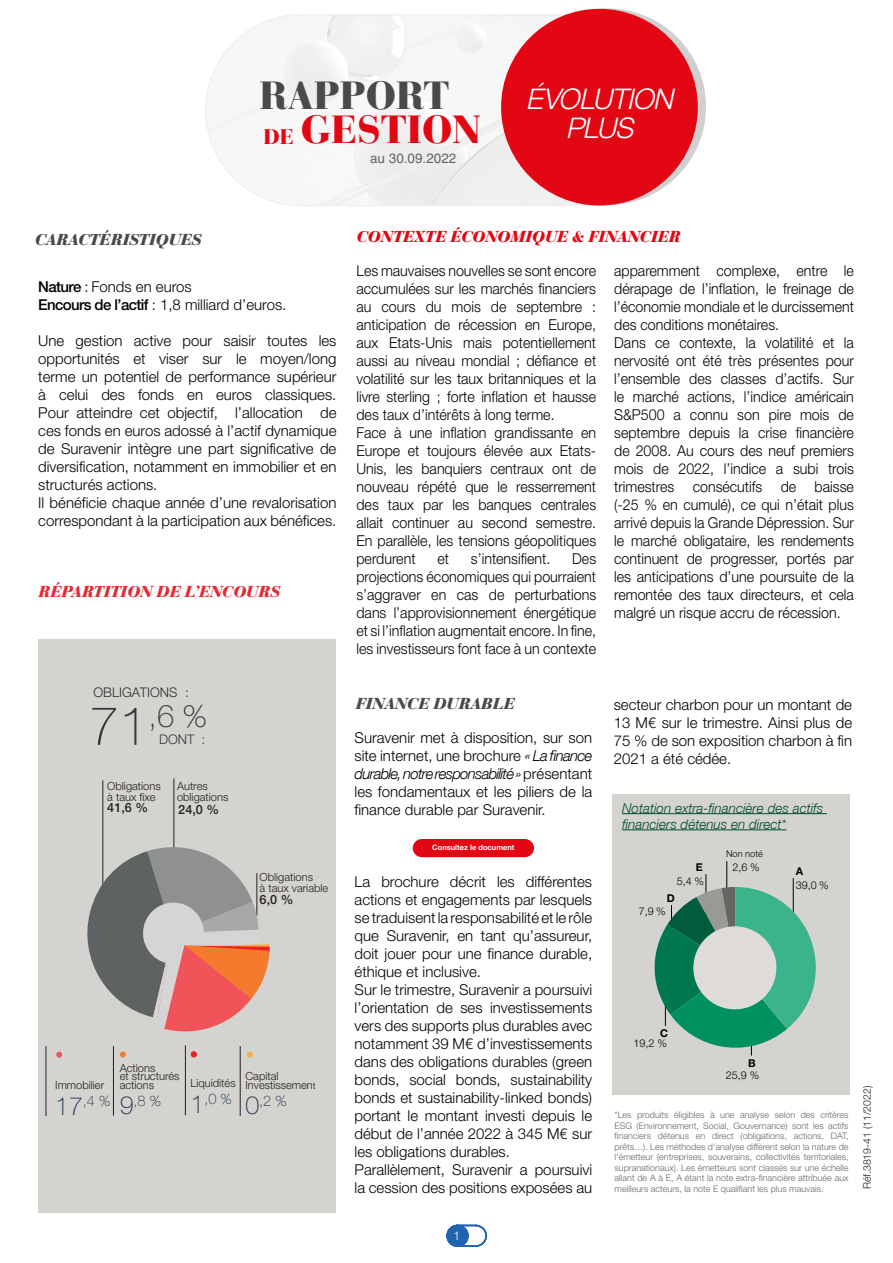
<style>
.page{position:relative;width:893px;height:1263px;background:#fff}
.page>*{position:absolute;margin:0;border:0;box-sizing:border-box;transform-origin:0 0}
.t1{font:900 39px "Bauer Bodoni Std";color:#494a4b}
.t2{font:900 39px "Bauer Bodoni Std";color:#e30613}
.t3{font:100 31.2px "Helvetica Neue";color:#343639}
.titre_light{font:italic 300 28.5px "Helvetica Neue LT Pro";color:#fff}
.t4{font:900 21px "Bauer Bodoni Std";color:#e30613}
.t5{font:italic 700 16.5px "Bauer Bod T";color:#494a4b}
.t6{font:italic 700 16.5px "Bauer Bod T";color:#e30613}
.t7{font:italic 700 16.5px "Bauer Bod T";color:#e72934}
.t8{font:300 15px/18px "Helvetica Neue";color:#000;text-align:justify;scale:.95 1}
.t9{font:300 15px/18px "Helvetica Neue";color:#000;text-align:justify}
.t10{font:100 14.55px "Helvetica Neue";color:#1d2f4a}
.t11{font:italic 300 13.5px/16.2px "Helvetica Neue";color:#004c27}
.t12{font:13.5px "Helvetica LT Std";color:#646363}
.t13{font:300 13.35px "Helvetica Neue";color:#2b2d2f}
.t14{font:300 13.35px "Helvetica Neue";color:#343639}
.t15{font:500 12.75px "Helvetica Neue";color:#231f20}
.t16{font:300 12px "Helvetica Neue";color:#fff}
.t17{font:300 11.25px/11.2px "Helvetica Neue";color:#231f20}
.t18{font:300 10.8px "Helvetica Neue LT Pro";color:#000}
.t19{font:700 10.8px "Helvetica Neue LT Pro";color:#000}
.t20{font:300 10.5px "Helvetica Neue LT Pro";color:#231f20}
.t21{font:300 9.3px "Helvetica Neue LT Pro";color:#000}
.t22{font:300 9px/10.5px "Helvetica Neue";color:#666;text-align:justify}
.t23{font:700 7.5px "Helvetica Neue";color:#fff}
.s1{font-weight:500}
.s2{font-size:53.55px}
.s3{font-size:25.05px}
.s4{font-size:9.6px}
.s5{font-style:italic}
</style>
<div class="page">
<svg style="left:446px;top:1224px;width:41px;height:23px"></svg>
<div style="left:447px;top:1225px;width:21px;height:21px;background:#2064ae;border-radius:50%"></div>
<div style="left:446px;top:1225px;width:23px;height:22px;border:2px solid #2064ae;border-radius:50%"></div>
<img style="left:208px;top:17px;width:464px;height:189px">
<svg style="left:509px;top:8px;width:197px;height:197px;background:#d2cfcf"></svg>
<div style="left:501px;top:9px;width:197px;height:197px;background:#e30613;border-radius:50%"></div>
<div style="left:38px;top:639px;width:297px;height:573px;background:#d4d3cf"></div>
<hr style="left:102px;top:780px;width:1px;height:110px;background:#231f20">
<hr style="left:173px;top:778px;width:1px;height:73px;background:#231f20">
<hr style="left:185px;top:1045px;width:1px;height:70px;background:#231f20">
<hr style="left:240px;top:1046px;width:1px;height:70px;background:#231f20">
<hr style="left:113px;top:1046px;width:1px;height:70px;background:#231f20">
<hr style="left:46px;top:1046px;width:1px;height:70px;background:#231f20">
<svg style="left:120px;top:1051px;width:6px;height:6px"></svg>
<svg style="left:56px;top:1052px;width:6px;height:6px"></svg>
<svg style="left:247px;top:1052px;width:6px;height:6px"></svg>
<svg style="left:191px;top:1051px;width:6px;height:6px"></svg>
<svg style="left:87px;top:837px;width:183px;height:195px"></svg>
<div style="left:413px;top:839px;width:121px;height:18px;background:#e30613;border-radius:9px"></div>
<div style="left:612px;top:794px;width:238px;height:301px;background:#d4d3cf"></div>
<hr style="left:622px;top:813px;width:205px;height:1px;background:#004c27">
<hr style="left:622px;top:829px;width:164px;height:1px;background:#004c27">
<hr style="left:726px;top:861px;width:1px;height:38px;background:#000">
<hr style="left:793px;top:878px;width:1px;height:57px;background:#000">
<hr style="left:706px;top:874px;width:1px;height:69px;background:#000">
<svg style="left:654px;top:887px;width:162px;height:169px"></svg>
<div style="left:693px;top:926px;width:83px;height:83px;background:#dedbd9;border-radius:50%"></div>
<p class="t1" style="left:260px;top:72px;width:191px">RAPPORT</p>
<p class="t4" style="left:263px;top:124px;width:32px">DE</p>
<p class="t2" style="left:301px;top:106px;width:181px">GESTION</p>
<p class="t12" style="left:370px;top:151px;width:88px">au 30.09.2022</p>
<p class="titre_light" style="left:526px;top:82px;width:156px">ÉVOLUTION</p>
<p class="titre_light" style="left:566px;top:110px;width:76px">PLUS</p>
<p class="t5" style="left:35px;top:230px;width:168px">CARACTÉRISTIQUES</p>
<p class="t9" style="left:38px;top:277px;width:155px"><span class="s1">Nature</span> : Fonds en euros</p>
<p class="t9" style="left:38px;top:295px;width:250px"><span class="s1">Encours de l’actif</span> : 1,8 milliard d’euros.</p>
<p class="t9" style="left:38px;top:331px;width:300px">Une gestion active pour saisir toutes les opportunités et viser sur le moyen/long terme un potentiel de performance supérieur à celui des fonds en euros classiques.<br>Pour atteindre cet objectif, l’allocation de ces fonds en euros adossé à l’actif dynamique de Suravenir intègre une part significative de diversification, notamment en immobilier et en structurés actions.</p>
<p class="t9" style="left:38px;top:493px;width:300px">Il bénéficie chaque année d’une revalorisation correspondant à la participation aux bénéfices.</p>
<p class="t7" style="left:38px;top:582px;width:243px">RÉPARTITION DE L’ENCOURS</p>
<p class="t13" style="left:94px;top:684px;width:97px">OBLIGATIONS :</p>
<p class="t14" style="left:159px;top:731px;width:47px">DONT :</p>
<p class="t17" style="left:107px;top:780px;width:55px">Obligations à taux fixe</p>
<p class="t15" style="left:107px;top:800px;width:42px">41,6 %</p>
<h2 class="t3" style="left:89px;top:698px;width:119px"><span class="s2">71</span>,6 %</h2>
<p class="t17" style="left:177px;top:780px;width:53px">Autres obligations</p>
<p class="t15" style="left:178px;top:802px;width:42px">24,0 %</p>
<p class="t17" style="left:260px;top:871px;width:70px">Obligations<br>à taux variable</p>
<p class="t15" style="left:260px;top:891px;width:35px">6,0 %</p>
<p class="t17" style="left:55px;top:1079px;width:50px">Immobilier</p>
<p class="t10" style="left:55px;top:1093px;width:57px"><span class="s3">17</span>,4 %</p>
<p class="t17" style="left:120px;top:1063px;width:61px;line-height:8.9px">Actions<br>et structurés actions</p>
<p class="t10" style="left:120px;top:1092px;width:43px"><span class="s3">9</span>,8 %</p>
<p class="t17" style="left:190px;top:1077px;width:47px">Liquidités</p>
<p class="t10" style="left:190px;top:1091px;width:43px"><span class="s3">1</span>,0 %</p>
<p class="t17" style="left:245px;top:1072px;width:72px;line-height:8.9px">Capital<br>Investissemen<span class="s4">t</span></p>
<p class="t10" style="left:245px;top:1092px;width:43px"><span class="s3">0</span>,2 %</p>
<p class="t6" style="left:356px;top:227px;width:326px">CONTEXTE ÉCONOMIQUE &amp; FINANCIER</p>
<p class="t8" style="left:356px;top:261px;width:254px">Les mauvaises nouvelles se sont encore accumulées sur les marchés financiers au cours du mois de septembre : anticipation de récession en Europe, aux Etats-Unis mais potentiellement aussi au niveau mondial ; défiance et volatilité sur les taux britanniques et la livre sterling ; forte inflation et hausse des taux d’intérêts à long terme.</p>
<p class="t8" style="left:356px;top:423px;width:254px">Face à une inflation grandissante en Europe et toujours élevée aux Etats-Unis, les banquiers centraux ont de nouveau répété que le resserrement des taux par les banques centrales allait continuer au second semestre.<br>En parallèle, les tensions géopolitiques perdurent</p>
<p class="t8" style="left:356px;top:549px;width:254px;text-indent:216px">Des projections économiques qui pourraient s’aggraver en cas de perturbations dans l’approvisionnement énergétique et si l’inflation augmentait encore. In fine, les investisseurs font face à un contexte</p>
<p class="t8" style="left:437px;top:549px;width:14px">et</p>
<p class="t8" style="left:471px;top:549px;width:85px">s’intensifient.</p>
<p class="t8" style="left:614px;top:261px;width:254px">apparemment complexe, entre le dérapage de l’inflation, le freinage de l’économie mondiale et le durcissement des conditions monétaires.</p>
<p class="t8" style="left:614px;top:333px;width:254px">Dans ce contexte, la volatilité et la nervosité ont été très présentes pour l’ensemble des classes d’actifs. Sur le marché actions, l’indice américain S&amp;P500 a connu son pire mois de septembre depuis la crise financière de 2008. Au cours des neuf premiers mois de 2022, l’indice a subi trois trimestres consécutifs de baisse (-25 % en cumulé), ce qui n’était plus arrivé depuis la Grande Dépression. Sur le marché obligataire, les rendements continuent de progresser, portés par les anticipations d’une poursuite de la remontée des taux directeurs, et cela malgré un risque accru de récession.</p>
<p class="t5" style="left:356px;top:694px;width:160px">FINANCE DURABLE</p>
<p class="t9" style="left:355px;top:728px;width:239px">Suravenir met à disposition, sur son site internet, une brochure <span class="s5">« La finance durable, notre responsabilité »</span> présentant les fondamentaux et les piliers de la finance durable par Suravenir.</p>
<p class="t23" style="left:432px;top:843px;width:84px">Consultez le document</p>
<p class="t9" style="left:355px;top:872px;width:239px">La brochure décrit les différentes actions et engagements par lesquels se traduisent la responsabilité et le rôle que Suravenir, en tant qu’assureur, doit jouer pour une finance durable, éthique et inclusive.</p>
<p class="t9" style="left:355px;top:980px;width:239px">Sur le trimestre, Suravenir a poursuivi l’orientation de ses investissements vers des supports plus durables avec notamment 39 M€ d’investissements dans des obligations durables (green bonds, social bonds, sustainability bonds et sustainability-linked bonds) portant le montant investi depuis le début de l’année 2022 à 345 M€ sur les obligations durables.</p>
<p class="t9" style="left:355px;top:1160px;width:239px">Parallèlement, Suravenir a poursuivi la cession des positions exposées au</p>
<p class="t16" style="left:453px;top:1228px;width:8px">1</p>
<p class="t9" style="left:614px;top:695px;width:240px">secteur charbon pour un montant de 13 M€ sur le trimestre. Ainsi plus de 75 % de son exposition charbon à fin 2021 a été cédée.</p>
<p class="t11" style="left:622px;top:799px;width:203px">Notation extra-financière des actifs financiers détenus en direct*</p>
<p class="t21" style="left:726px;top:848px;width:38px">Non noté</p>
<p class="t19" style="left:696px;top:860px;width:8px">E</p>
<p class="t18" style="left:732px;top:860px;width:29px">2,6 %</p>
<p class="t18" style="left:677px;top:874px;width:29px">5,4 %</p>
<p class="t19" style="left:667px;top:891px;width:9px">D</p>
<p class="t18" style="left:639px;top:905px;width:29px">7,9 %</p>
<p class="t19" style="left:796px;top:864px;width:9px">A</p>
<p class="t18" style="left:796px;top:878px;width:35px">39,0 %</p>
<p class="t19" style="left:660px;top:1026px;width:9px">C</p>
<p class="t18" style="left:633px;top:1037px;width:35px">19,2 %</p>
<p class="t19" style="left:748px;top:1056px;width:9px">B</p>
<p class="t18" style="left:726px;top:1069px;width:35px">25,9 %</p>
<p class="t22" style="left:614px;top:1110px;width:236px">*Les produits éligibles à une analyse selon des critères ESG (Environnement, Social, Gouvernance) sont les actifs financiers détenus en direct (obligations, actions, DAT, prêts…). Les méthodes d’analyse diffèrent selon la nature de l’émetteur (entreprises, souverains, collectivités territoriales, supranationaux). Les émetteurs sont classés sur une échelle allant de A à E, A étant la note extra-financière attribuée aux meilleurs acteurs, la note E qualifiant les plus mauvais.</p>
<p class="t20" style="left:860px;top:1189px;width:105px;rotate:-90deg">Réf.3819-41 (11/2022)</p>
</div>
